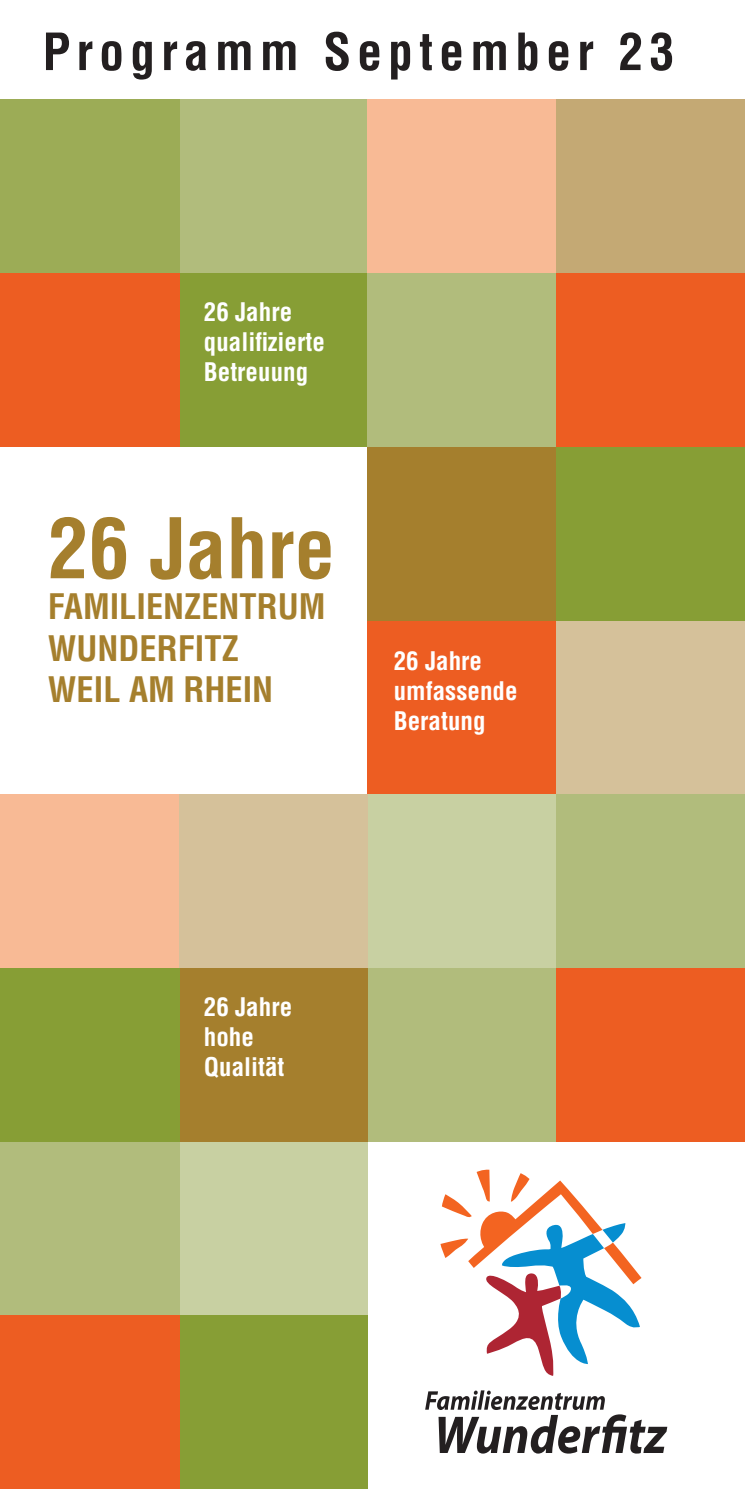
<style>
.page{position:relative;width:745px;height:1489px;background:#fff}
.page>*{position:absolute;margin:0;border:0;box-sizing:border-box;transform-origin:0 0}
.t1{font:700 condensed 81.25px "Helvetica";color:#a57f2d}
.t2{font:700 condensed 50px "Helvetica";letter-spacing:.12em;color:#231f20}
.t3{font:700 condensed 34.25px/41.2px "Helvetica";color:#a57f2d}
.t4{font:700 condensed 25px/30px "Helvetica";color:#fff}
</style>
<div class="page">
<div style="left:555px;top:99px;width:189px;height:174px;background:#c4a974"></div>
<div style="left:179px;top:99px;width:188px;height:174px;background:#b1bc7c"></div>
<svg style="left:440px;top:1169px;width:201px;height:206px"></svg>
<div style="left:179px;top:1315px;width:188px;height:173px;background:#879e35"></div>
<div style="left:179px;top:1141px;width:188px;height:174px;background:#c8d0a2"></div>
<div style="left:553px;top:967px;width:191px;height:174px;background:#ed5d22"></div>
<div style="left:367px;top:967px;width:188px;height:174px;background:#b1bc7c"></div>
<div style="left:179px;top:967px;width:188px;height:174px;background:#a57f2d"></div>
<div style="left:555px;top:794px;width:189px;height:173px;background:#b1bc7c"></div>
<div style="left:367px;top:794px;width:188px;height:173px;background:#c8d0a2"></div>
<div style="left:555px;top:620px;width:189px;height:174px;background:#d5c19a"></div>
<div style="left:367px;top:620px;width:188px;height:174px;background:#ed5d22"></div>
<div style="left:553px;top:446px;width:191px;height:174px;background:#879e35"></div>
<div style="left:367px;top:446px;width:188px;height:174px;background:#a57f2d"></div>
<div style="left:555px;top:273px;width:189px;height:173px;background:#ed5d22"></div>
<div style="left:367px;top:99px;width:188px;height:174px;background:#f8ba95"></div>
<div style="left:179px;top:273px;width:188px;height:173px;background:#879e35"></div>
<div style="left:0;top:1315px;width:179px;height:173px;background:#ed5d22"></div>
<div style="left:0;top:1141px;width:179px;height:174px;background:#b1bc7c"></div>
<div style="left:0;top:967px;width:179px;height:174px;background:#879e35"></div>
<div style="left:0;top:794px;width:179px;height:173px;background:#f8ba95"></div>
<div style="left:0;top:273px;width:179px;height:173px;background:#ed5d22"></div>
<div style="left:0;top:99px;width:179px;height:174px;background:#9cac56"></div>
<svg style="left:425px;top:1390px;width:242px;height:63px"></svg>
<div style="left:179px;top:794px;width:188px;height:173px;background:#d5c19a"></div>
<div style="left:367px;top:273px;width:188px;height:173px;background:#b1bc7c"></div>
<h2 class="t2" style="left:43px;top:20px;width:633px">Programm September 23</h2>
<p class="t4" style="left:204px;top:297px;width:122px">26 Jahre qualifizierte<br>Betreuung</p>
<h1 class="t1" style="left:48px;top:497px;width:288px">26 Jahre</h1>
<h3 class="t3" style="left:48px;top:586px;width:279px">FAMILIENZENTRUM<br>WUNDERFITZ<br>WEIL AM RHEIN</h3>
<p class="t4" style="left:393px;top:645px;width:125px">26 Jahre umfassende<br>Beratung</p>
<p class="t4" style="left:204px;top:991px;width:90px">26 Jahre hohe<br>Qualität</p>
</div>
